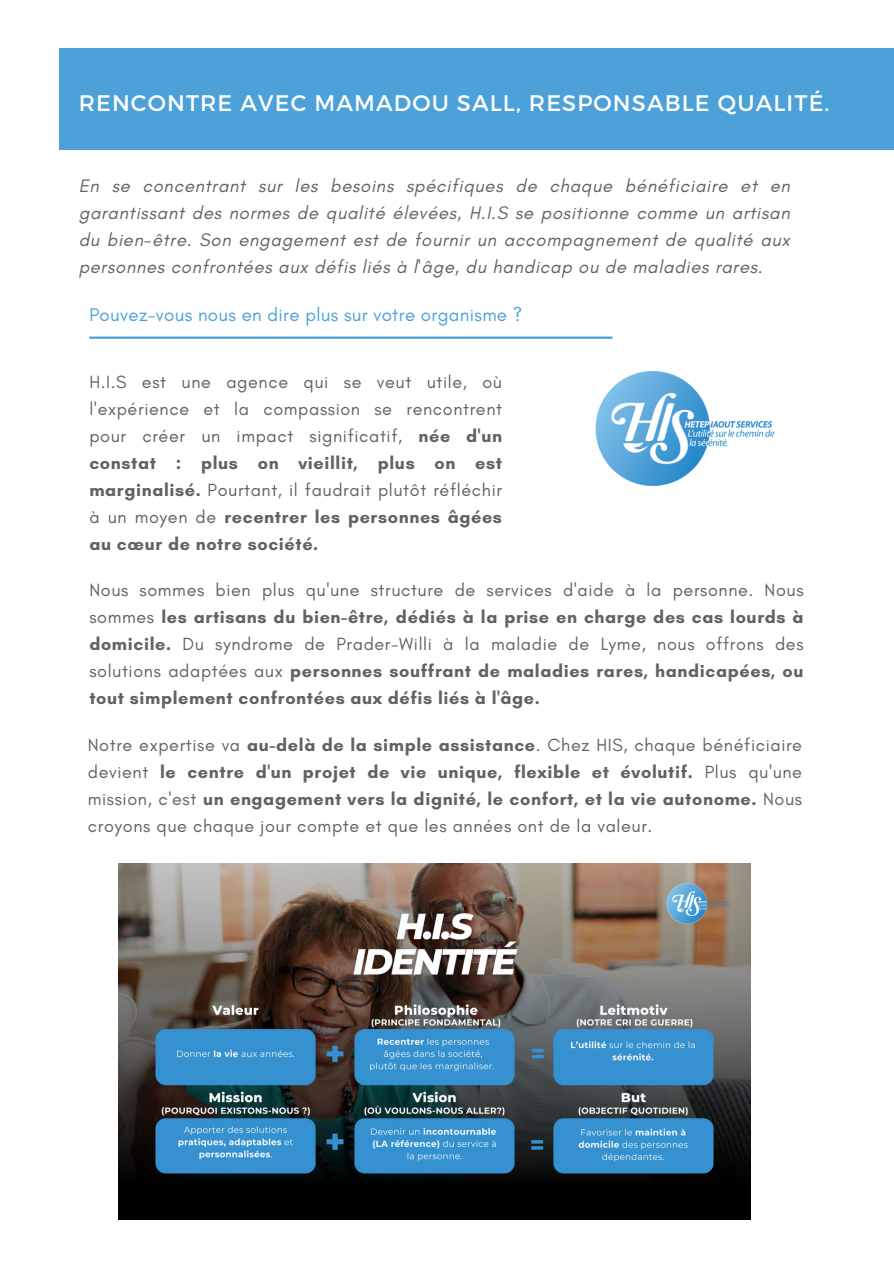
<style>
.page{position:relative;width:894px;height:1264px;background:#fff}
.page>*{position:absolute;margin:0;border:0;box-sizing:border-box;transform-origin:0 0}
.t1{font:22.5px "Montserrat";letter-spacing:.05em;color:#fff}
.t2{font:18.75px "Glacial Indifference";letter-spacing:.02em;color:#4ca1d8}
.t3{font:italic 18.45px/27px "Glacial Indifference";letter-spacing:.035em;color:#626260;text-align:justify}
.t4{font:18px/27px "Glacial Indifference";letter-spacing:.035em;color:#636260;text-align:justify}
.t5{font:700 18px/27px "Glacial Indifference";letter-spacing:.035em;color:#636260;text-align:justify}
.s1{font-weight:700}
.s2{font-weight:400}
</style>
<div class="page">
<div style="left:59px;top:48px;width:834px;height:101px;background:#4ca1d8"></div>
<hr style="left:89px;top:336px;width:523px;height:3px;background:#4ca1d8">
<img style="left:595px;top:371px;width:180px;height:115px">
<img style="left:119px;top:864px;width:631px;height:355px">
<p class="t1" style="left:79px;top:88px;width:752px">RENCONTRE AVEC MAMADOU SALL, RESPONSABLE QUALITÉ.</p>
<p class="t3" style="left:79px;top:172px;width:712px">En se concentrant sur les besoins spécifiques de chaque bénéficiaire et en garantissant des normes de qualité élevées, H.I.S se positionne comme un artisan du bien-être. Son engagement est de fournir un accompagnement de qualité aux personnes confrontées aux défis liés à l'âge, du handicap ou de maladies rares.</p>
<p class="t2" style="left:89px;top:303px;width:434px">Pouvez-vous nous en dire plus sur votre organisme ?</p>
<p class="t4" style="left:89px;top:368px;width:414px">H.I.S est une agence qui se veut utile, où l'expérience et la compassion se rencontrent pour créer un impact significatif, <span class="s1">née d'un constat : plus on vieillit, plus on est marginalisé.</span> Pourtant, il faudrait plutôt réfléchir à un moyen de <span class="s1">recentrer les personnes âgées au cœur de notre société.</span></p>
<p class="t5" style="left:89px;top:576px;width:715px"><span class="s2">Nous sommes bien plus qu'une structure de services d'aide à la personne. Nous sommes</span> les artisans du bien-être, dédiés à la prise en charge des cas lourds à domicile. <span class="s2">Du syndrome de Prader-Willi à la maladie de Lyme, nous offrons des solutions adaptées aux</span> personnes souffrant de maladies rares, handicapées, ou tout simplement confrontées aux défis liés à l'âge.</p>
<p class="t4" style="left:88px;top:731px;width:715px">Notre expertise va <span class="s1">au-delà de la simple assistance</span>. Chez HIS, chaque bénéficiaire devient <span class="s1">le centre d'un projet de vie unique, flexible et évolutif.</span> Plus qu'une mission, c'est <span class="s1">un engagement vers la dignité, le confort, et la vie autonome.</span> Nous croyons que chaque jour compte et que les années ont de la valeur.</p>
</div>
